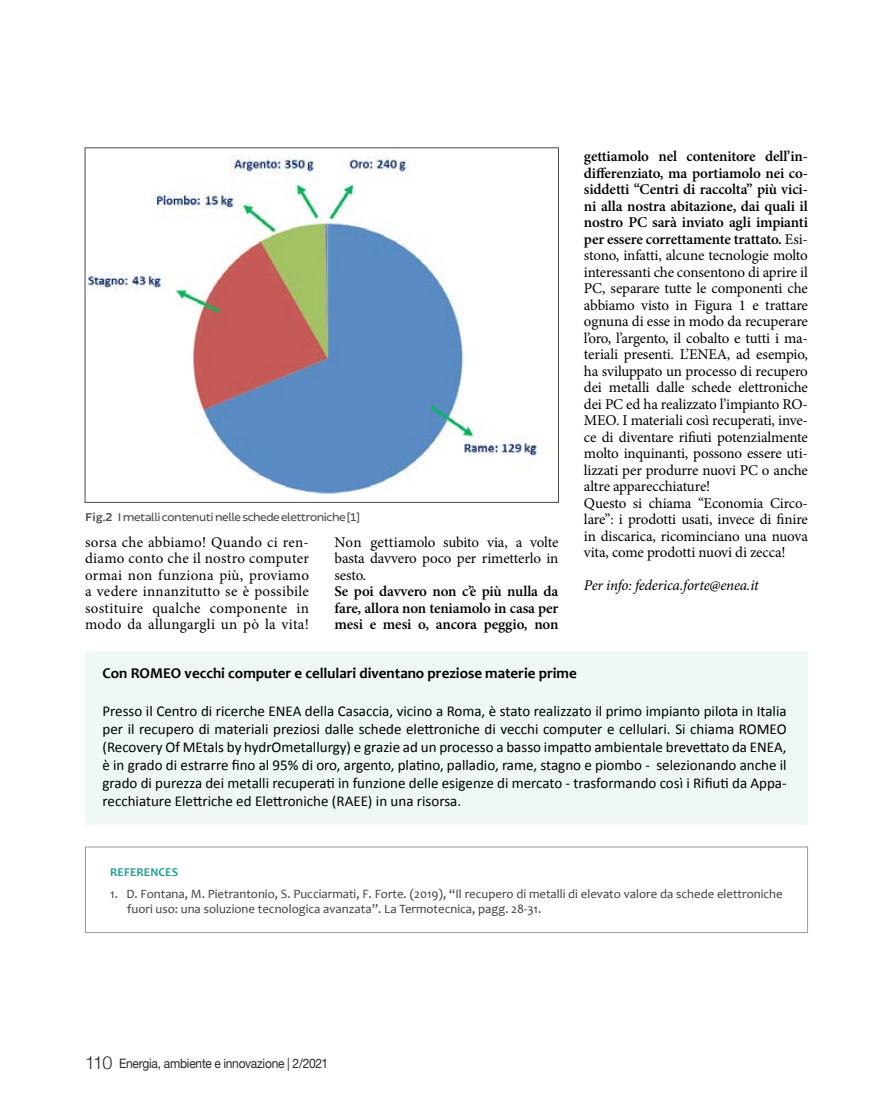
<style>
.page{position:relative;width:893px;height:1106px;background:#fff}
.page>*{position:absolute;margin:0;border:0;box-sizing:border-box;transform-origin:0 0}
._3_col_base_ok{font:15px/16.5px "Minion Pro";letter-spacing:-.01em;color:#000;text-align:justify}
.t1{font:15px/18px "Calibri";color:#000;text-align:justify}
._3_col_base_ok-2{font:600 15px/16.5px "Minion Pro";letter-spacing:-.01em;color:#000;text-align:justify}
.t2{font:700 15px "Candara";color:#000}
._3_col_base_ok-3{font:italic 15px "Minion Pro";letter-spacing:-.015em;color:#000}
.t3{font:13.05px "Helvetica Neue LT Std";letter-spacing:-.02em;color:#282827;scale:.92 1}
.t4{font:12.75px/15px "Candara";color:#3c3b3b}
.Body_Text___Table{font:12px "Brocha";letter-spacing:-.04em;color:#4a4a49}
.Title___Sidebar_1{font:700 12px "Candara";letter-spacing:.015em;color:#1f9c91}
.s1{font-weight:600}
.s2{font-family:"Helvetica Neue";font-weight:300;font-size:18px}
</style>
<div class="page">
<div style="left:85px;top:846px;width:723px;height:87px;border:1px solid #878787"></div>
<img style="left:87px;top:152px;width:456px;height:343px">
<div style="left:85px;top:651px;width:723px;height:174px;background:#eff7f7"></div>
<p class="Body_Text___Table" style="left:85px;top:509px;width:276px"><span class="s1">Fig.2</span> I metalli contenuti nelle schede elettroniche [1]</p>
<p class="_3_col_base_ok" style="left:85px;top:533px;width:225px">sorsa che abbiamo! Quando ci ren&shy;diamo conto che il nostro computer ormai non funziona più, proviamo a vedere innanzitutto se è possibile sostituire qualche componente in modo da allungargli un pò la vita!</p>
<p class="_3_col_base_ok" style="left:334px;top:533px;width:225px">Non gettiamolo subito via, a volte basta davvero poco per rimetterlo in sesto.</p>
<p class="_3_col_base_ok-2" style="left:334px;top:583px;width:225px">Se poi davvero non c’è più nulla da fare, allora non teniamolo in casa per mesi e mesi o, ancora peggio, non</p>
<p class="_3_col_base_ok" style="left:584px;top:148px;width:225px"><span class="s1">gettiamolo nel contenitore dell’in&shy;differenziato, ma portiamolo nei co&shy;siddetti “Centri di raccolta” più vici&shy;ni alla nostra abitazione, dai quali il nostro PC sarà inviato agli impianti per essere correttamente trattato.</span> Esi&shy;stono, infatti, alcune tecnologie molto interessanti che consentono di aprire il PC, separare tutte le componenti che abbiamo visto in Figura 1 e trattare ognuna di esse in modo da recuperare l’oro, l’argento, il cobalto e tutti i ma&shy;teriali presenti. L’ENEA, ad esempio, ha sviluppato un processo di recupero dei metalli dalle schede elettroniche dei PC ed ha realizzato l’impianto RO-MEO. I materiali così recuperati, inve&shy;ce di diventare rifiuti potenzialmente molto inquinanti, possono essere uti&shy;lizzati per produrre nuovi PC o anche altre apparecchiature!</p>
<p class="_3_col_base_ok" style="left:584px;top:495px;width:225px">Questo si chiama “Economia Circo&shy;lare”: i prodotti usati, invece di finire in discarica, ricominciano una nuova vita, come prodotti nuovi di zecca!</p>
<p class="_3_col_base_ok-3" style="left:584px;top:575px;width:176px">Per info: federica.forte@enea.it</p>
<p class="t2" style="left:103px;top:664px;width:476px">Con ROMEO vecchi computer e cellulari diventano preziose materie prime</p>
<p class="t1" style="left:103px;top:701px;width:686px">Presso il Centro di ricerche ENEA della Casaccia, vicino a Roma, è stato realizzato il primo impianto pilota in Italia per il recupero di materiali preziosi dalle schede elettroniche di vecchi computer e cellulari. Si chiama ROMEO (Recovery Of MEtals by hydrOmetallurgy) e grazie ad un processo a basso impatto ambientale brevettato da ENEA, è in grado di estrarre fino al 95% di oro, argento, platino, palladio, rame, stagno e piombo - selezionando anche il grado di purezza dei metalli recuperati in funzione delle esigenze di mercato - trasformando così i Rifiuti da Appa&shy;recchiature Elettriche ed Elettroniche (RAEE) in una risorsa.</p>
<p class="Title___Sidebar_1" style="left:110px;top:864px;width:69px">REFERENCES</p>
<p class="t4" style="left:127px;top:886px;width:657px;text-indent:-17px">1. D. Fontana, M. Pietrantonio, S. Pucciarmati, F. Forte. (2019), “Il recupero di metalli di elevato valore da schede elettroniche fuori uso: una soluzione tecnologica avanzata”. La Termotecnica, pagg. 28-31.</p>
<p class="t3" style="left:85px;top:1056px;width:266px"><span class="s2">110</span> Energia, ambiente e innovazione | 2/2021</p>
</div>
